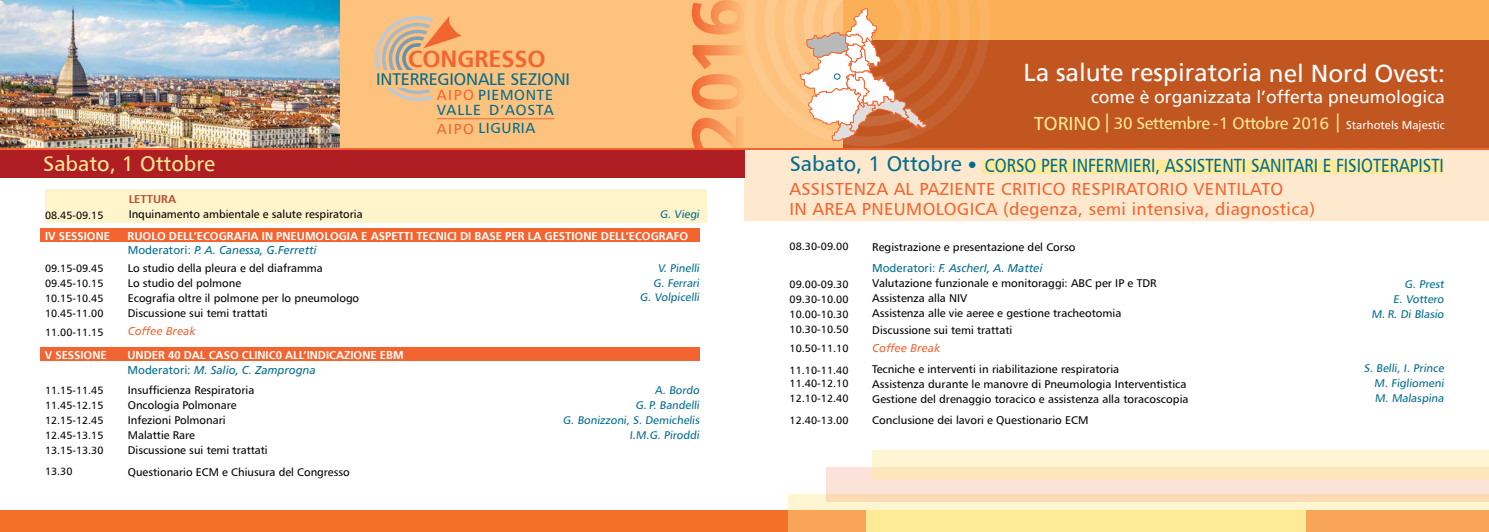
<style>
.page{position:relative;width:1489px;height:532px;background:#fff}
.page>*{position:absolute;margin:0;border:0;box-sizing:border-box;transform-origin:0 0}
.t1{font:24.38px "Frutiger";color:#fff}
.t2{font:700 23.38px "Frutiger LT Std";color:#f26531}
.t3{font:21.25px "Frutiger";color:#ffea97}
.t4{font:19.12px "Frutiger";color:#006c8f;scale:.85 1}
.t5{font:17.5px/20px "Frutiger";letter-spacing:.02em;color:#f26531}
.t6{font:17.5px "Frutiger";color:#fff}
.t7{font:17px "Frutiger";letter-spacing:-.01em;color:#006c8f}
.t8{font:16.75px "Frutiger";letter-spacing:-.03em;color:#ffea97}
.t9{font:14.75px/15.8px "Frutiger";letter-spacing:.05em;color:#006c8f}
.t10{font:11.25px/15px "Frutiger";color:#000}
.t11{font:11.25px/14.9px "Frutiger";color:#006c8f;text-align:right}
.t12{font:700 11.25px "Frutiger LT Std";color:#fff}
.t13{font:italic 11.25px "Frutiger";color:#006c8f}
.t14{font:italic 11.25px "Frutiger";color:#f26531}
.t15{font:700 11.25px "Frutiger LT Std";color:#bb4d37}
.t16{font:10.62px/15px "Frutiger";color:#000;text-align:justify}
.s1{color:#f26531}
.s2{font-style:normal}
.s3{font-size:19px}
.s4{font-size:11.25px;color:#fff}
.s5{font-size:21.25px}
.s6{font-family:"Arial";font-weight:700;font-size:15px}
</style>
<div class="page">
<div style="left:744px;top:148px;width:744px;height:73px;background:#ffe9ce"></div>
<div style="left:45px;top:189px;width:661px;height:34px;background:#fff4cc"></div>
<div style="left:0;top:150px;width:744px;height:27px;background:#af1e23"></div>
<img style="left:0;top:0;width:340px;height:148px">
<div style="left:340px;top:0;width:1141px;height:149px;background:#fdc27d"></div>
<hr style="left:40px;top:228px;width:659px;height:1px;background:#ffea97">
<div style="left:40px;top:229px;width:659px;height:13px;background:#f26531"></div>
<div style="left:0;top:510px;width:865px;height:21px;background:#f37029"></div>
<hr style="left:40px;top:347px;width:659px;height:1px;background:#ffea97">
<div style="left:40px;top:348px;width:659px;height:13px;background:#f26531"></div>
<svg style="left:788px;top:494px;width:700px;height:37px;background:#fdda98"></svg>
<svg style="left:826px;top:467px;width:662px;height:34px;background:#fce0cd"></svg>
<div style="left:843px;top:0;width:645px;height:150px;background:#c15621"></div>
<div style="left:843px;top:0;width:645px;height:40px;background:#fbb057"></div>
<svg style="left:970px;top:0;width:19px;height:90px"></svg>
<div style="left:982px;top:160px;width:461px;height:13px;background:#ffea97"></div>
<div style="left:872px;top:450px;width:616px;height:29px;background:linear-gradient(to right,#feefc9,#feefc9)"></div>
<hr style="left:0;top:148px;width:1488px;height:2px;background:#f26531">
<svg style="left:691px;top:0;width:279px;height:161px"></svg>
<svg style="left:375px;top:16px;width:87px;height:86px"></svg>
<hr style="left:437px;top:118px;width:117px;height:1px;background:#f26531">
<h2 class="t2" style="left:408px;top:45px;width:139px">CONGRESSO</h2>
<h3 class="t7" style="left:376px;top:68px;width:195px">INTERREGIONALE SEZIONI</h3>
<h3 class="t3" style="left:43px;top:150px;width:173px">Sabato, 1 Ottobre</h3>
<p class="t15" style="left:129px;top:193px;width:49px">LETTURA</p>
<p class="t16" style="left:45px;top:207px;width:60px">08.45-09.15</p>
<p class="t10" style="left:129px;top:207px;width:235px">Inquinamento ambientale e salute respiratoria</p>
<h3 class="t9" style="left:437px;top:86px;width:118px"><span class="s1">AIPO</span> PIEMONTE<br>VALLE D’AOSTA</h3>
<h3 class="t9" style="left:437px;top:120px;width:100px"><span class="s1">AIPO</span> LIGURIA</h3>
<p class="t11" style="left:659px;top:207px;width:43px">G. Viegi</p>
<p class="t12" style="left:45px;top:229px;width:67px">IV SESSIONE</p>
<p class="t16" style="left:45px;top:260px;width:60px">09.15-09.45<br>09.45-10.15<br>10.15-10.45<br>10.45-11.00</p>
<p class="t16" style="left:45px;top:324px;width:60px">11.00-11.15</p>
<p class="t12" style="left:128px;top:229px;width:562px">RUOLO DELL’ECOGRAFIA IN PNEUMOLOGIA E ASPETTI TECNICI DI BASE PER LA GESTIONE DELL’ECOGRAFO</p>
<p class="t13" style="left:128px;top:243px;width:190px"><span class="s2">Moderatori:</span> P. A. Canessa, G.Ferretti</p>
<p class="t10" style="left:128px;top:260px;width:233px">Lo studio della pleura e del diaframma<br>Lo studio del polmone<br>Ecografia oltre il polmone per lo pneumologo Discussione sui temi trattati</p>
<p class="t14" style="left:128px;top:325px;width:69px">Coffee Break</p>
<p class="t11" style="left:640px;top:260px;width:63px">V. Pinelli<br>G. Ferrari<br>G. Volpicelli</p>
<p class="t12" style="left:45px;top:348px;width:63px">V SESSIONE</p>
<p class="t12" style="left:127px;top:348px;width:278px">UNDER 40 DAL CASO CLINIC0 ALL’INDICAZIONE EBM</p>
<p class="t13" style="left:127px;top:363px;width:190px"><span class="s2">Moderatori:</span> M. Salio, C. Zamprogna</p>
<p class="t16" style="left:45px;top:383px;width:60px">11.15-11.45<br>11.45-12.15<br>12.15-12.45<br>12.45-13.15<br>13.15-13.30</p>
<p class="t16" style="left:45px;top:463px;width:29px">13.30</p>
<p class="t10" style="left:128px;top:382px;width:141px">Insufficienza Respiratoria<br>Oncologia Polmonare<br>Infezioni Polmonari<br>Malattie Rare<br>Discussione sui temi trattati</p>
<p class="t10" style="left:128px;top:463px;width:223px">Questionario ECM e Chiusura del Congresso</p>
<p class="t11" style="left:563px;top:382px;width:140px">A. Bordo<br>G. P. Bandelli<br>G. Bonizzoni, S. Demichelis<br>I.M.G. Piroddi</p>
<h1 class="t1" style="left:1023px;top:58px;width:423px">La salute respiratoria nel Nord Ovest:</h1>
<h3 class="t6" style="left:1090px;top:87px;width:355px">come è organizzata l’offerta pneumologica</h3>
<h3 class="t8" style="left:1034px;top:113px;width:412px"><span class="s3">TORINO |</span> 30 Settembre - 1 Ottobre 2016 <span class="s3">|</span> <span class="s4">Starhotels Majestic</span></h3>
<h3 class="t4" style="left:789px;top:153px;width:771px"><span class="s5">Sabato, 1 Ottobre</span> <span class="s6">●</span> CORSO PER INFERMIERI, ASSISTENTI SANITARI E FISIOTERAPISTI</h3>
<h3 class="t5" style="left:789px;top:179px;width:527px">ASSISTENZA AL PAZIENTE CRITICO RESPIRATORIO VENTILATO<br>IN AREA PNEUMOLOGICA (degenza, semi intensiva, diagnostica)</h3>
<p class="t16" style="left:789px;top:239px;width:61px">08.30-09.00</p>
<p class="t16" style="left:789px;top:276px;width:61px">09.00-09.30<br>09.30-10.00<br>10.00-10.30<br>10.30-10.50</p>
<p class="t16" style="left:789px;top:337px;width:61px;line-height:21.2px">10.50-11.10<br>11.10-11.40</p>
<p class="t16" style="left:789px;top:376px;width:61px">11.40-12.10<br>12.10-12.40</p>
<p class="t16" style="left:789px;top:412px;width:61px">12.40-13.00</p>
<p class="t10" style="left:872px;top:239px;width:205px">Registrazione e presentazione del Corso</p>
<p class="t10" style="left:872px;top:276px;width:286px">Valutazione funzionale e monitoraggi: ABC per IP e TDR<br>Assistenza alla NIV<br>Assistenza alle vie aeree e gestione tracheotomia</p>
<p class="t10" style="left:872px;top:322px;width:141px">Discussione sui temi trattati</p>
<p class="t14" style="left:872px;top:342px;width:69px">Coffee Break</p>
<p class="t10" style="left:872px;top:361px;width:318px">Tecniche e interventi in riabilitazione respiratoria<br>Assistenza durante le manovre di Pneumologia Interventistica<br>Gestione del drenaggio toracico e assistenza alla toracoscopia</p>
<p class="t10" style="left:872px;top:412px;width:218px">Conclusione dei lavori e Questionario ECM</p>
<p class="t13" style="left:872px;top:261px;width:172px"><span class="s2">Moderatori:</span> F. AscherI, A. Mattei</p>
<p class="t11" style="left:1371px;top:276px;width:76px">G. Prest<br>E. Vottero<br>M. R. Di Blasio</p>
<p class="t11" style="left:1374px;top:360px;width:73px;text-align:justify;text-indent:-11px">S. Belli, I. Prince M. Figliomeni M. Malaspina</p>
</div>
